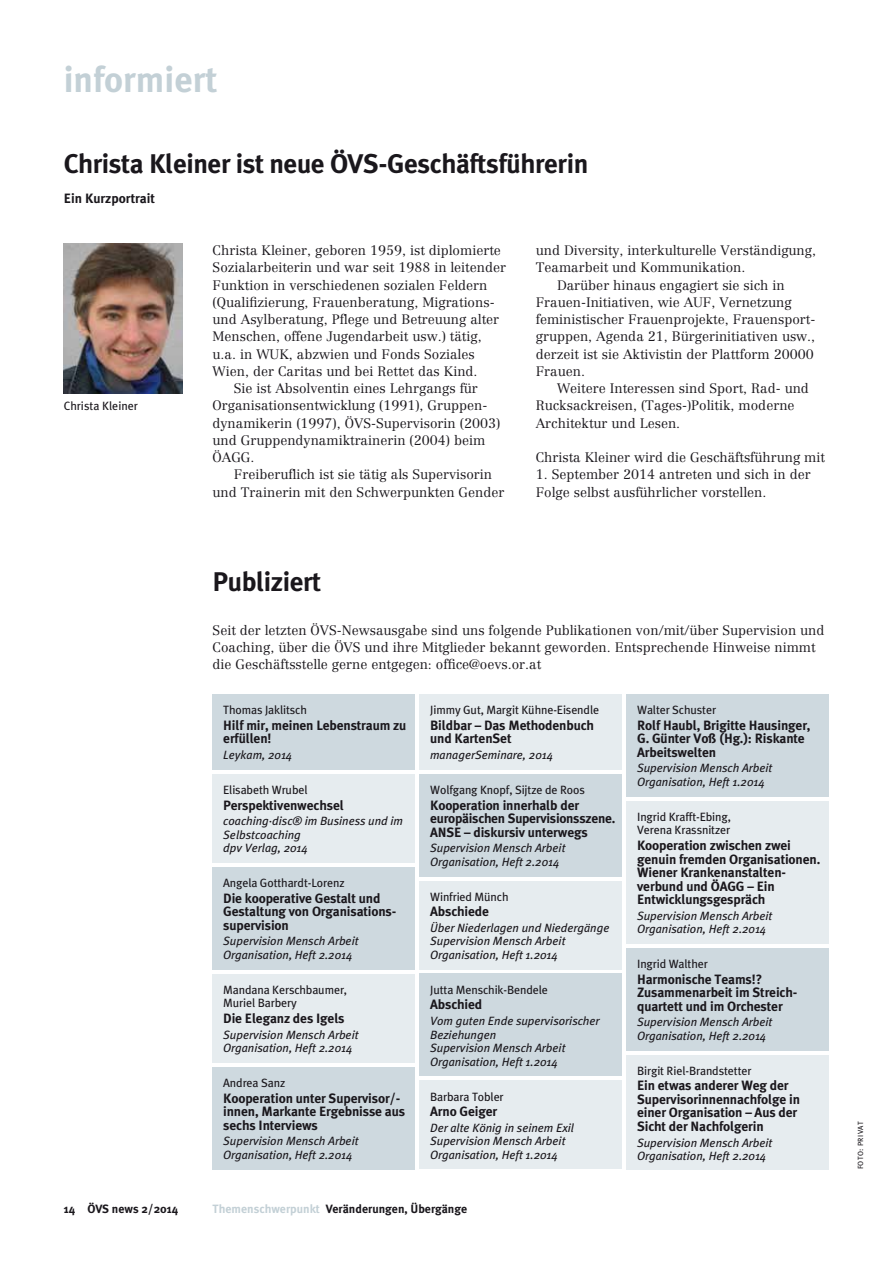
<style>
.page{position:relative;width:893px;height:1263px;background:#fff}
.page>*{position:absolute;margin:0;border:0;box-sizing:border-box;transform-origin:0 0}
.t1{font:700 36px "Meta Plus";color:#c3d0d6}
.t2{font:700 27px "Meta Plus";letter-spacing:-.015em;color:#1a171c}
.t3{font:300 13.5px/17.2px "Centennial LT Std";color:#1a171c}
.t4{font:700 13.5px/13.5px "Meta Plus";letter-spacing:-.01em;color:#1a171c}
.t5{font:italic 12px/13.5px "Meta Plus";color:#1a171c}
.t6{font:12px/13.5px "Meta Plus";letter-spacing:-.01em;color:#1a171c}
.t7{font:700 12px "Meta Plus";color:#1a171c}
.t8{font:7.5px "Meta Plus";color:#1a171c}
.s1{color:#c3d0d6}
</style>
<div class="page">
<img style="left:64px;top:244px;width:119px;height:149px">
<div style="left:420px;top:694px;width:202px;height:75px;background:#e6ecef"></div>
<div style="left:213px;top:774px;width:202px;height:89px;background:#e6ecef"></div>
<div style="left:420px;top:880px;width:202px;height:89px;background:#e6ecef"></div>
<div style="left:213px;top:974px;width:202px;height:89px;background:#e6ecef"></div>
<div style="left:213px;top:1067px;width:202px;height:102px;background:#ced9df"></div>
<div style="left:626px;top:801px;width:203px;height:143px;background:#e6ecef"></div>
<div style="left:420px;top:1080px;width:202px;height:89px;background:#e6ecef"></div>
<div style="left:213px;top:694px;width:202px;height:75px;background:#ced9df"></div>
<div style="left:213px;top:867px;width:202px;height:102px;background:#ced9df"></div>
<div style="left:626px;top:1055px;width:203px;height:114px;background:#e6ecef"></div>
<div style="left:420px;top:774px;width:202px;height:102px;background:#ced9df"></div>
<div style="left:626px;top:694px;width:203px;height:102px;background:#ced9df"></div>
<div style="left:420px;top:974px;width:202px;height:102px;background:#ced9df"></div>
<div style="left:626px;top:948px;width:203px;height:102px;background:#ced9df"></div>
<h1 class="t1" style="left:64px;top:58px;width:155px">informiert</h1>
<h2 class="t2" style="left:64px;top:148px;width:526px">Christa Kleiner ist neue ÖVS-Geschäftsführerin</h2>
<p class="t4" style="left:64px;top:191px;width:93px">Ein Kurzportrait</p>
<p class="t3" style="left:213px;top:242px;width:290px">Christa Kleiner, geboren 1959, ist diplomierte</p>
<p class="t3" style="left:213px;top:259px;width:295px">Sozialarbeiterin und war seit 1988 in leitender</p>
<p class="t3" style="left:213px;top:276px;width:276px">Funktion in verschiedenen sozialen Feldern</p>
<p class="t3" style="left:213px;top:293px;width:284px">(Qualifizierung, Frauenberatung, Migrations-</p>
<p class="t3" style="left:213px;top:311px;width:288px">und Asylberatung, Pflege und Betreuung alter</p>
<p class="t3" style="left:213px;top:328px;width:271px">Menschen, offene Jugendarbeit usw.) tätig,</p>
<p class="t3" style="left:213px;top:345px;width:264px">u.a. in WUK, abzwien und Fonds Soziales</p>
<p class="t3" style="left:213px;top:362px;width:267px">Wien, der Caritas und bei Rettet das Kind.</p>
<p class="t3" style="left:234px;top:380px;width:246px">Sie ist Absolventin eines Lehrgangs für</p>
<p class="t3" style="left:213px;top:397px;width:275px">Organisationsentwicklung (1991), Gruppen-</p>
<p class="t3" style="left:213px;top:414px;width:289px">dynamikerin (1997), ÖVS-Supervisorin (2003)</p>
<p class="t3" style="left:213px;top:431px;width:274px">und Gruppendynamiktrainerin (2004) beim</p>
<p class="t3" style="left:213px;top:449px;width:43px">ÖAGG.</p>
<p class="t3" style="left:234px;top:466px;width:260px">Freiberuflich ist sie tätig als Supervisorin</p>
<p class="t3" style="left:213px;top:483px;width:293px">und Trainerin mit den Schwerpunkten Gender</p>
<p class="t3" style="left:536px;top:242px;width:282px">und Diversity, interkulturelle Verständigung,</p>
<p class="t3" style="left:536px;top:259px;width:211px">Teamarbeit und Kommunikation.</p>
<p class="t3" style="left:557px;top:276px;width:229px">Darüber hinaus engagiert sie sich in</p>
<p class="t3" style="left:536px;top:294px;width:257px">Frauen-Initiativen, wie AUF, Vernetzung</p>
<p class="t3" style="left:536px;top:311px;width:281px">feministischer Frauenprojekte, Frauensport-</p>
<p class="t3" style="left:536px;top:328px;width:281px">gruppen, Agenda 21, Bürgerinitiativen usw.,</p>
<p class="t3" style="left:536px;top:345px;width:279px">derzeit ist sie Aktivistin der Plattform 20000</p>
<p class="t3" style="left:536px;top:363px;width:51px">Frauen.</p>
<p class="t3" style="left:557px;top:380px;width:253px">Weitere Interessen sind Sport, Rad- und</p>
<p class="t3" style="left:536px;top:397px;width:260px">Rucksackreisen, (Tages-)Politik, moderne</p>
<p class="t3" style="left:536px;top:414px;width:146px">Architektur und Lesen.</p>
<p class="t3" style="left:536px;top:449px;width:291px">Christa Kleiner wird die Geschäftsführung mit</p>
<p class="t3" style="left:536px;top:466px;width:276px">1. September 2014 antreten und sich in der<br>Folge selbst ausführlicher vorstellen.</p>
<p class="t6" style="left:64px;top:399px;width:76px">Christa Kleiner</p>
<h2 class="t2" style="left:213px;top:566px;width:110px">Publiziert</h2>
<p class="t3" style="left:213px;top:621px;width:613px">Seit der letzten ÖVS-Newsausgabe sind uns folgende Publikationen von/mit/über Supervision und<br>Coaching, über die ÖVS und ihre Mitglieder bekannt geworden. Entsprechende Hinweise nimmt die Geschäftsstelle gerne entgegen: office@oevs.or.at</p>
<p class="t6" style="left:430px;top:703px;width:170px">Jimmy Gut, Margit Kühne-Eisendle</p>
<p class="t4" style="left:430px;top:718px;width:165px">Bildbar – Das Methodenbuch und KartenSet</p>
<p class="t5" style="left:430px;top:748px;width:124px">managerSeminare, 2014</p>
<p class="t6" style="left:223px;top:783px;width:86px">Elisabeth Wrubel</p>
<p class="t4" style="left:223px;top:798px;width:122px">Perspektivenwechsel</p>
<p class="t5" style="left:223px;top:814px;width:181px">coaching·disc® im Business und im<br>Selbstcoaching<br>dpv Verlag, 2014</p>
<p class="t6" style="left:430px;top:889px;width:80px">Winfried Münch</p>
<p class="t4" style="left:430px;top:905px;width:60px">Abschiede</p>
<p class="t5" style="left:430px;top:921px;width:181px">Über Niederlagen und Niedergänge<br>Supervision Mensch Arbeit<br>Organisation, Heft 1.2014</p>
<p class="t6" style="left:223px;top:983px;width:125px">Mandana Kerschbaumer,<br>Muriel Barbery</p>
<p class="t4" style="left:223px;top:1011px;width:123px">Die Eleganz des Igels</p>
<p class="t5" style="left:223px;top:1027px;width:137px">Supervision Mensch Arbeit<br>Organisation, Heft 2.2014</p>
<p class="t6" style="left:223px;top:1076px;width:64px">Andrea Sanz</p>
<p class="t4" style="left:223px;top:1091px;width:183px">Kooperation unter Supervisor/- innen, Markante Ergebnisse aus sechs Interviews</p>
<p class="t5" style="left:223px;top:1134px;width:137px">Supervision Mensch Arbeit<br>Organisation, Heft 2.2014</p>
<p class="t6" style="left:223px;top:703px;width:85px">Thomas Jaklitsch</p>
<p class="t4" style="left:223px;top:718px;width:185px">Hilf mir, meinen Lebenstraum zu erfüllen!</p>
<p class="t5" style="left:223px;top:748px;width:71px">Leykam, 2014</p>
<p class="t6" style="left:637px;top:703px;width:80px">Walter Schuster</p>
<p class="t4" style="left:637px;top:718px;width:175px">Rolf Haubl, Brigitte Hausinger,<br>G. Günter Voß (Hg.): Riskante<br>Arbeitswelten</p>
<p class="t5" style="left:637px;top:761px;width:137px">Supervision Mensch Arbeit<br>Organisation, Heft 1.2014</p>
<p class="t6" style="left:430px;top:783px;width:156px">Wolfgang Knopf, Sijtze de Roos</p>
<p class="t4" style="left:430px;top:798px;width:187px">Kooperation innerhalb der europäischen Supervisionsszene.<br>ANSE – diskursiv unterwegs</p>
<p class="t5" style="left:430px;top:841px;width:137px">Supervision Mensch Arbeit<br>Organisation, Heft 2.2014</p>
<p class="t6" style="left:637px;top:810px;width:95px">I ngrid Krafft-Ebing,<br>Verena Krassnitzer</p>
<p class="t4" style="left:637px;top:838px;width:185px">Kooperation zwischen zwei genuin fremden Organisationen.<br>Wiener Krankenanstalten&shy;verbund und ÖAGG – Ein<br>Entwicklungsgespräch</p>
<p class="t5" style="left:637px;top:909px;width:137px">Supervision Mensch Arbeit<br>Organisation, Heft 2.2014</p>
<p class="t6" style="left:223px;top:876px;width:123px">Angela Gotthardt-Lorenz</p>
<p class="t4" style="left:223px;top:891px;width:175px">Die kooperative Gestalt und<br>Gestaltung von Organisations&shy;supervision</p>
<p class="t5" style="left:223px;top:934px;width:137px">Supervision Mensch Arbeit<br>Organisation, Heft 2.2014</p>
<p class="t6" style="left:637px;top:957px;width:72px">I ngrid Walther</p>
<p class="t4" style="left:637px;top:972px;width:162px">Harmonische Teams!?<br>Zusammenarbeit im Streich&shy;quartett und im Orchester</p>
<p class="t5" style="left:637px;top:1015px;width:137px">Supervision Mensch Arbeit<br>Organisation, Heft 2.2014</p>
<p class="t6" style="left:430px;top:983px;width:119px">Jutta Menschik-Bendele</p>
<p class="t4" style="left:430px;top:998px;width:54px">Abschied</p>
<p class="t5" style="left:430px;top:1014px;width:171px">Vom guten Ende supervisorischer<br>Beziehungen<br>Supervision Mensch Arbeit<br>Organisation, Heft 1.2014</p>
<p class="t6" style="left:637px;top:1064px;width:116px">Birgit Riel-Brandstetter</p>
<p class="t4" style="left:637px;top:1079px;width:164px">Ein etwas anderer Weg der<br>Supervisorinnennachfolge in einer Organisation – Aus der<br>Sicht der Nachfolgerin</p>
<p class="t5" style="left:637px;top:1135px;width:137px">Supervision Mensch Arbeit<br>Organisation, Heft 2.2014</p>
<p class="t6" style="left:430px;top:1089px;width:75px">Barbara Tobler</p>
<p class="t4" style="left:430px;top:1105px;width:69px">Arno Geiger</p>
<p class="t5" style="left:430px;top:1121px;width:145px">Der alte König in seinem Exil<br>Supervision Mensch Arbeit<br>Organisation, Heft 1.2014</p>
<p class="t7" style="left:64px;top:1202px;width:116px">14 ÖVS news 2/2014</p>
<p class="t7" style="left:213px;top:1202px;width:256px"><span class="s1">Themenschwerpunkt</span> Veränderungen, Übergänge</p>
<p class="t8" style="left:856px;top:1169px;width:50px;rotate:-90deg">FOTO: Privat</p>
</div>
